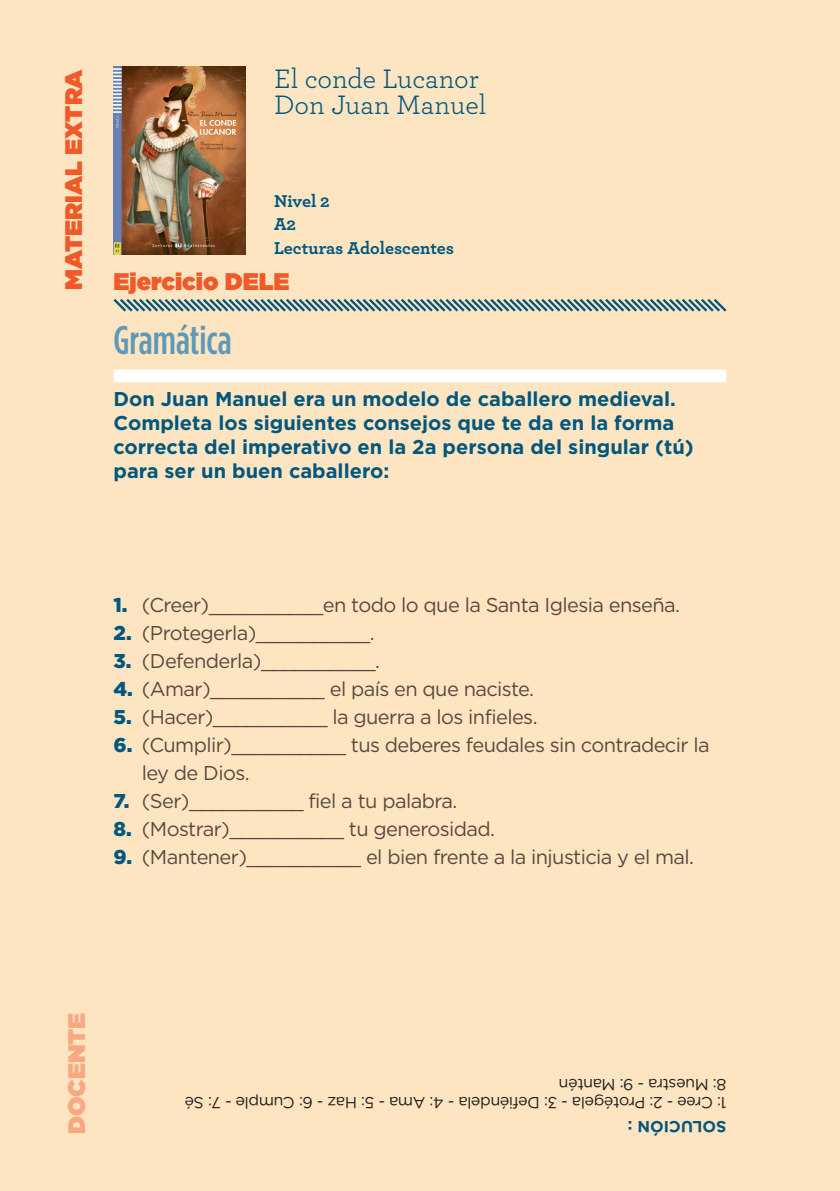
<style>
.page{position:relative;width:840px;height:1191px;background:#fff}
.page>*{position:absolute;margin:0;border:0;box-sizing:border-box;transform-origin:0 0}
.t1{font:500 condensed 40px "Gotham HTF";color:#5e99b8}
.t2{font:28px/25.6px "Archer";color:#00577e}
.t3{font:900 24px "Gotham HTF";color:#f15929}
.t4{font:900 24px "Gotham HTF";color:#f8a983}
.t5{font:20px/28px "Gotham HTF";letter-spacing:-.03em;color:#594a41}
.t6{font:700 20px/24px "Gotham HTF";color:#00577e}
.t7{font:700 18px/23.6px "Archer";color:#00577e}
.t8{font:16px/18px "Gotham HTF";letter-spacing:-.025em;color:#231f20}
.t9{font:700 16px "Gotham HTF";color:#00577e}
.s1{font-weight:900;color:#00577e}
</style>
<div class="page">
<div style="left:0;top:0;width:839px;height:1191px;background:#fee5c1"></div>
<div style="left:113px;top:369px;width:613px;height:13px;background:#fff"></div>
<svg style="left:113px;top:299px;width:614px;height:13px"></svg>
<img style="left:113px;top:67px;width:132px;height:187px">
<p class="t3" style="left:60px;top:290px;width:222px;rotate:-90deg">MATERIAL EXTRA</p>
<h2 class="t2" style="left:274px;top:65px;width:214px">El conde Lucanor<br>Don Juan Manuel</h2>
<p class="t7" style="left:274px;top:188px;width:181px">Nivel 2<br>A2<br>Lecturas Adolescentes</p>
<p class="t3" style="left:113px;top:268px;width:177px">Ejercicio DELE</p>
<h1 class="t1" style="left:113px;top:318px;width:120px">Gramática</h1>
<p class="t6" style="left:113px;top:387px;width:581px">Don Juan Manuel era un modelo de caballero medieval.<br>Completa los siguientes consejos que te da en la forma correcta del imperativo en la 2a persona del singular (tú) para ser un buen caballero:</p>
<p class="t5" style="left:113px;top:590px;width:567px"><span class="s1">1.</span> (Creer)__________en todo lo que la Santa Iglesia enseña.</p>
<p class="t5" style="left:113px;top:618px;width:263px"><span class="s1">2.</span> (Protegerla)__________.</p>
<p class="t5" style="left:113px;top:646px;width:268px"><span class="s1">3.</span> (Defenderla)__________.</p>
<p class="t5" style="left:113px;top:674px;width:422px"><span class="s1">4.</span> (Amar)__________ el país en que naciste.</p>
<p class="t5" style="left:113px;top:702px;width:425px"><span class="s1">5.</span> (Hacer)__________ la guerra a los infieles.</p>
<p class="t5" style="left:142px;top:730px;width:569px;text-indent:-28px"><span class="s1">6.</span> (Cumplir)__________ tus deberes feudales sin contradecir la ley de Dios.</p>
<p class="t5" style="left:113px;top:786px;width:345px"><span class="s1">7.</span> (Ser)__________ fiel a tu palabra.</p>
<p class="t5" style="left:113px;top:814px;width:383px"><span class="s1">8.</span> (Mostrar)__________ tu generosidad.</p>
<p class="t5" style="left:113px;top:842px;width:582px"><span class="s1">9.</span> (Mantener)__________ el bien frente a la injusticia y el mal.</p>
<p class="t4" style="left:63px;top:1134px;width:123px;rotate:-90deg">DOCENTE</p>
<p class="t8" style="left:726px;top:1112px;width:543px;rotate:-180deg">1: Cree - 2: Protégela - 3: Defiéndela - 4: Ama - 5: Haz - 6: Cumple - 7: Sé<br>8: Muestra - 9: Mantén</p>
<p class="t9" style="left:726px;top:1135px;width:100px;rotate:-180deg">SOLUCIÓN :</p>
</div>
